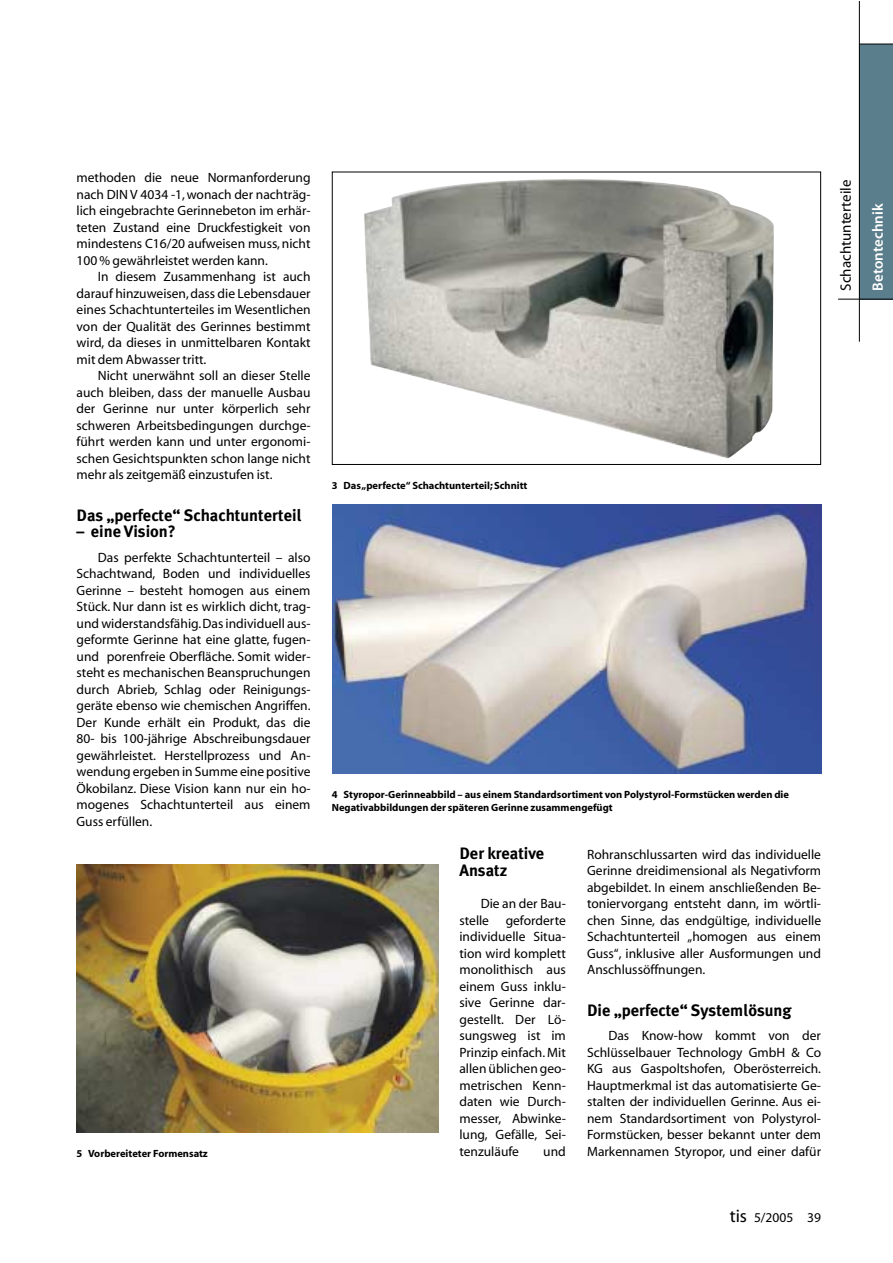
<style>
.page{position:relative;width:893px;height:1263px;background:#fff}
.page>*{position:absolute;margin:0;border:0;box-sizing:border-box;transform-origin:0 0}
.t1{font:700 16.5px/16.5px "Meta Plus";color:#000}
.t2{font:15px "Myriad MM 406 600";color:#000}
.t3{font:15px "Myriad MM 565 600";color:#fff}
.t4{font:13.5px/16.5px "Myriad MM 406 600";color:#000;text-align:justify}
.t5{font:10.5px/12.8px "Myriad MM 700 600";color:#000}
.s1{font-size:18px}
</style>
<div class="page">
<div style="left:859px;top:44px;width:33px;height:255px;background:#5b7e8c"></div>
<hr style="left:838px;top:299px;width:54px;height:1px;background:#000">
<hr style="left:859px;top:44px;width:33px;height:1px;background:#000">
<hr style="left:859px;top:2px;width:1px;height:340px;background:#000">
<img style="left:364px;top:179px;width:409px;height:280px">
<div style="left:332px;top:172px;width:489px;height:293px;border:1px solid #000"></div>
<img style="left:333px;top:504px;width:488px;height:270px">
<img style="left:77px;top:864px;width:361px;height:268px">
<p class="t4" style="left:77px;top:171px;width:235px">methoden die neue Normanforderung nach DIN V 4034 -1, wonach der nachträg&shy;lich eingebrachte Gerinnebeton im erhär&shy;teten Zustand eine Druckfestigkeit von mindestens C16/20 aufweisen muss, nicht 100 % gewährleistet werden kann.</p>
<p class="t4" style="left:77px;top:270px;width:235px;text-indent:21px">In diesem Zusammenhang ist auch darauf hinzuweisen, dass die Lebensdauer eines Schachtunterteiles im Wesentlichen von der Qualität des Gerinnes bestimmt wird, da dieses in unmittelbaren Kontakt mit dem Abwasser tritt.</p>
<p class="t4" style="left:77px;top:369px;width:235px;text-indent:21px">Nicht unerwähnt soll an dieser Stelle auch bleiben, dass der manuelle Ausbau der Gerinne nur unter körperlich sehr schweren Arbeitsbedingungen durchge&shy;führt werden kann und unter ergonomi&shy;schen Gesichtspunkten schon lange nicht mehr als zeitgemäß einzustufen ist.</p>
<p class="t1" style="left:77px;top:508px;width:227px">Das „perfecte“ Schachtunterteil</p>
<p class="t1" style="left:77px;top:525px;width:101px">– eine Vision?</p>
<p class="t4" style="left:77px;top:550px;width:235px;text-indent:21px">Das perfekte Schachtunterteil – also Schachtwand, Boden und individuelles Gerinne – besteht homogen aus einem Stück. Nur dann ist es wirklich dicht, trag&shy;und widerstandsfähig.Das individuell aus&shy;geformte Gerinne hat eine glatte, fugen&shy;und porenfreie Oberfläche. Somit wider&shy;steht es mechanischen Beanspruchungen durch Abrieb, Schlag oder Reinigungs&shy;geräte ebenso wie chemischen Angriffen.<br>Der Kunde erhält ein Produkt, das die 80- bis 100-jährige Abschreibungsdauer gewährleistet. Herstellprozess und An&shy;wendung ergeben in Summe eine positive Ökobilanz. Diese Vision kann nur ein ho&shy;mogenes Schachtunterteil aus einem Guss erfüllen.</p>
<p class="t5" style="left:77px;top:1148px;width:133px">5 Vorbereiteter Formensatz</p>
<p class="t5" style="left:332px;top:480px;width:197px">3 Das „perfecte“ Schachtunterteil; Schnitt</p>
<p class="t2" style="left:840px;top:291px;width:112px;rotate:-90deg">Schachtunterteile</p>
<p class="t3" style="left:872px;top:291px;width:88px;rotate:-90deg">Betontechnik</p>
<p class="t5" style="left:332px;top:789px;width:458px">4 Styropor-Gerinneabbild – aus einem Standardsortiment von Polystyrol-Formstücken werden die<br>Negativabbildungen der späteren Gerinne zusammengefügt</p>
<p class="t1" style="left:459px;top:847px;width:86px">Der kreative<br>Ansatz</p>
<p class="t4" style="left:459px;top:897px;width:108px;text-indent:21px">Die an der Bau&shy;stelle geforderte individuelle Situa&shy;tion wird komplett monolithisch aus einem Guss inklu&shy;sive Gerinne dar&shy;gestellt. Der Lö&shy;sungsweg ist im Prinzip einfach. Mit allen üblichen geo&shy;metrischen Kenn&shy;daten wie Durch&shy;messer, Abwinke&shy;lung, Gefälle, Sei&shy;tenzuläufe</p>
<p class="t4" style="left:543px;top:1144px;width:24px">und</p>
<p class="t4" style="left:587px;top:847px;width:235px">Rohranschlussarten wird das individuelle Gerinne dreidimensional als Negativform abgebildet. In einem anschließenden Be&shy;toniervorgang entsteht dann, im wörtli&shy;chen Sinne, das endgültige, individuelle Schachtunterteil „homogen aus einem Guss“, inklusive aller Ausformungen und Anschlussöffnungen.</p>
<p class="t1" style="left:587px;top:1003px;width:206px">Die „perfecte“ Systemlösung</p>
<p class="t4" style="left:587px;top:1029px;width:235px;text-indent:21px">Das Know-how kommt von der Schlüsselbauer Technology GmbH &amp; Co KG aus Gaspoltshofen, Oberösterreich.<br>Hauptmerkmal ist das automatisierte Ge&shy;stalten der individuellen Gerinne. Aus ei&shy;nem Standardsortiment von Polystyrol-Formstücken, besser bekannt unter dem Markennamen Styropor, und einer dafür</p>
<p class="t4" style="left:729px;top:1210px;width:93px"><span class="s1">tis</span> 5/2005 39</p>
</div>
